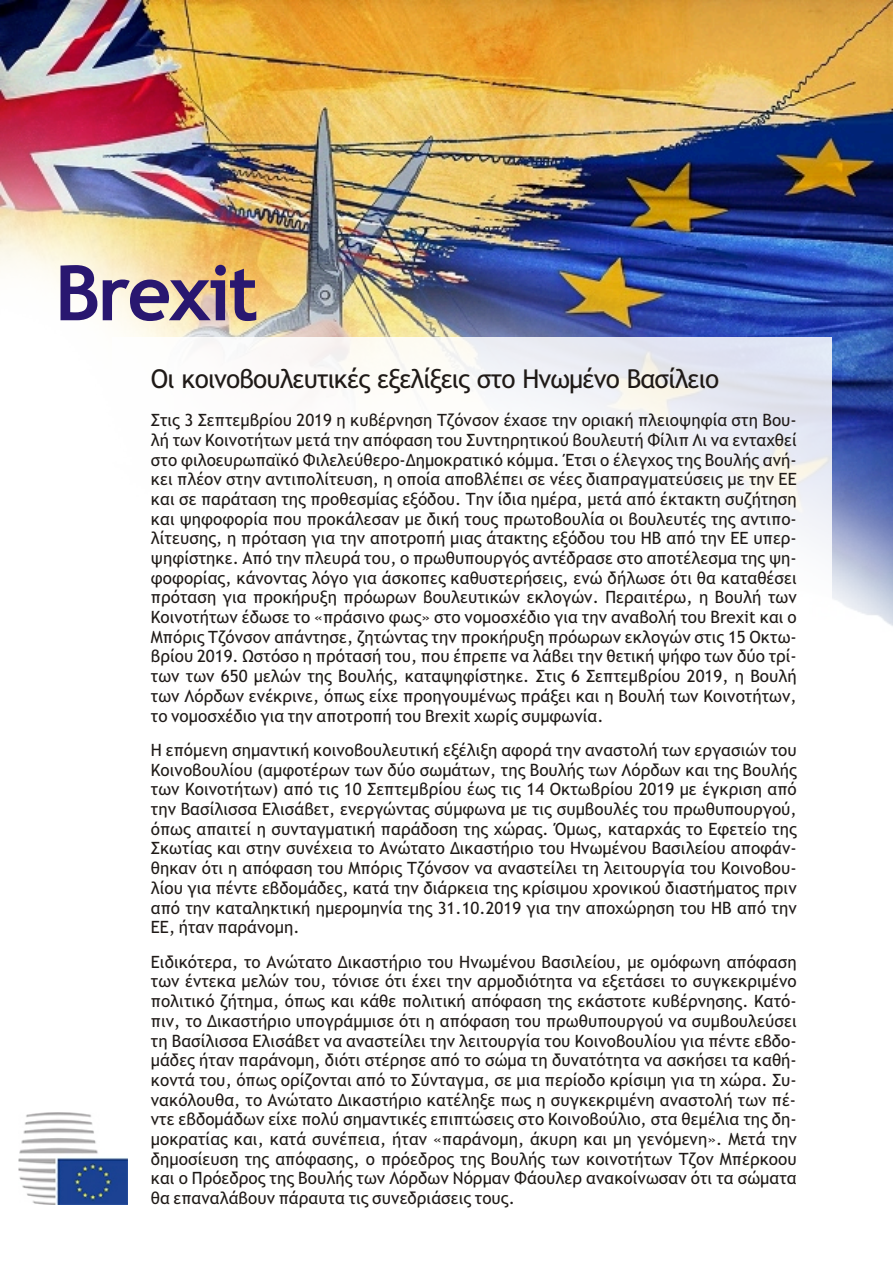
<style>
.page{position:relative;width:893px;height:1263px;background:#fff}
.page>*{position:absolute;margin:0;border:0;box-sizing:border-box;transform-origin:0 0}
.t1{font:700 76.35px "Trebuchet MS";letter-spacing:-.035em;color:#291770}
.t2{font:25.95px "Trebuchet MS";letter-spacing:-.035em;color:#1f1a17}
.t3{font:16.95px/19.6px "Trebuchet MS";color:#1f1a17;text-align:justify}
</style>
<div class="page">
<img style="left:18px;top:1112px;width:110px;height:92px">
<img style="left:1px;top:1px;width:892px;height:625px">
<img style="left:113px;top:338px;width:718px;height:288px">
<h1 class="t1" style="left:55px;top:264px;width:205px">Brexit</h1>
<h2 class="t2" style="left:151px;top:368px;width:570px">Οι κοινοβουλευτικές εξελίξεις στο Ηνωμένο Βασίλειο</h2>
<p class="t3" style="left:151px;top:412px;width:647px">Στις 3 Σεπτεμβρίου 2019 η κυβέρνηση Τζόνσον έχασε την οριακή πλειοψηφία στη Βου&shy;λή των Κοινοτήτων μετά την απόφαση του Συντηρητικού βουλευτή Φίλιπ Λι να ενταχθεί στο φιλοευρωπαϊκό Φιλελεύθερο-Δημοκρατικό κόμμα. Έτσι ο έλεγχος της Βουλής ανή&shy;κει πλέον στην αντιπολίτευση, η οποία αποβλέπει σε νέες διαπραγματεύσεις με την ΕΕ και σε παράταση της προθεσμίας εξόδου. Την ίδια ημέρα, μετά από έκτακτη συζήτηση και ψηφοφορία που προκάλεσαν με δική τους πρωτοβουλία οι βουλευτές της αντιπο&shy;λίτευσης, η πρόταση για την αποτροπή μιας άτακτης εξόδου του ΗΒ από την ΕΕ υπερ&shy;ψηφίστηκε. Από την πλευρά του, ο πρωθυπουργός αντέδρασε στο αποτέλεσμα της ψη&shy;φοφορίας, κάνοντας λόγο για άσκοπες καθυστερήσεις, ενώ δήλωσε ότι θα καταθέσει πρόταση για προκήρυξη πρόωρων βουλευτικών εκλογών. Περαιτέρω, η Βουλή των Κοινοτήτων έδωσε το «πράσινο φως» στο νομοσχέδιο για την αναβολή του Brexit και ο Μπόρις Τζόνσον απάντησε, ζητώντας την προκήρυξη πρόωρων εκλογών στις 15 Οκτω&shy;βρίου 2019. Ωστόσο η πρότασή του, που έπρεπε να λάβει την θετική ψήφο των δύο τρί&shy;των των 650 μελών της Βουλής, καταψηφίστηκε. Στις 6 Σεπτεμβρίου 2019, η Βουλή των Λόρδων ενέκρινε, όπως είχε προηγουμένως πράξει και η Βουλή των Κοινοτήτων, το νομοσχέδιο για την αποτροπή του Brexit χωρίς συμφωνία.</p>
<p class="t3" style="left:151px;top:742px;width:647px">Η επόμενη σημαντική κοινοβουλευτική εξέλιξη αφορά την αναστολή των εργασιών του Κοινοβουλίου (αμφοτέρων των δύο σωμάτων, της Βουλής των Λόρδων και της Βουλής των Κοινοτήτων) από τις 10 Σεπτεμβρίου έως τις 14 Οκτωβρίου 2019 με έγκριση από την Βασίλισσα Ελισάβετ, ενεργώντας σύμφωνα με τις συμβουλές του πρωθυπουργού, όπως απαιτεί η συνταγματική παράδοση της χώρας. Όμως, καταρχάς το Εφετείο της Σκωτίας και στην συνέχεια το Ανώτατο Δικαστήριο του Ηνωμένου Βασιλείου αποφάν&shy;θηκαν ότι η απόφαση του Μπόρις Τζόνσον να αναστείλει τη λειτουργία του Κοινοβου&shy;λίου για πέντε εβδομάδες, κατά την διάρκεια της κρίσιμου χρονικού διαστήματος πριν από την καταληκτική ημερομηνία της 31.10.2019 για την αποχώρηση του ΗΒ από την ΕΕ, ήταν παράνομη.</p>
<p class="t3" style="left:151px;top:953px;width:647px">Ειδικότερα, το Ανώτατο Δικαστήριο του Ηνωμένου Βασιλείου, με ομόφωνη απόφαση των έντεκα μελών του, τόνισε ότι έχει την αρμοδιότητα να εξετάσει το συγκεκριμένο πολιτικό ζήτημα, όπως και κάθε πολιτική απόφαση της εκάστοτε κυβέρνησης. Κατό&shy;πιν, το Δικαστήριο υπογράμμισε ότι η απόφαση του πρωθυπουργού να συμβουλεύσει τη Βασίλισσα Ελισάβετ να αναστείλει την λειτουργία του Κοινοβουλίου για πέντε εβδο&shy;μάδες ήταν παράνομη, διότι στέρησε από το σώμα τη δυνατότητα να ασκήσει τα καθή&shy;κοντά του, όπως ορίζονται από το Σύνταγμα, σε μια περίοδο κρίσιμη για τη χώρα. Συ&shy;νακόλουθα, το Ανώτατο Δικαστήριο κατέληξε πως η συγκεκριμένη αναστολή των πέ&shy;ντε εβδομάδων είχε πολύ σημαντικές επιπτώσεις στο Κοινοβούλιο, στα θεμέλια της δη&shy;μοκρατίας και, κατά συνέπεια, ήταν «παράνομη, άκυρη και μη γενόμενη». Μετά την δημοσίευση της απόφασης, ο πρόεδρος της Βουλής των κοινοτήτων Τζον Μπέρκοου και ο Πρόεδρος της Βουλής των Λόρδων Νόρμαν Φάουλερ ανακοίνωσαν ότι τα σώματα θα επαναλάβουν πάραυτα τις συνεδριάσεις τους.</p>
</div>
